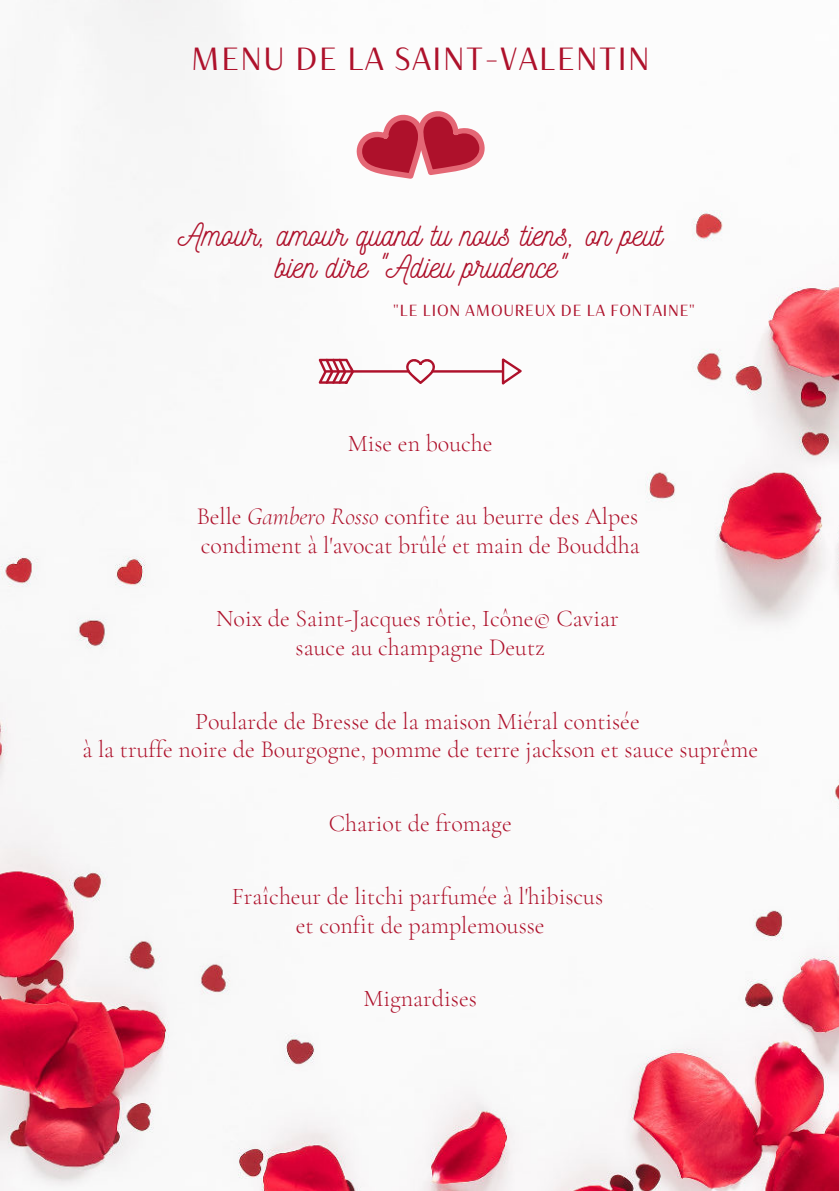
<style>
.page{position:relative;width:839px;height:1191px;background:#fff}
.page>*{position:absolute;margin:0;border:0;box-sizing:border-box;transform-origin:0 0}
.t1{font:32px/31.6px "Nickainley";color:#ae112b;text-align:center}
.t2{font:32px "Haboro Contrast Nor Reg";letter-spacing:.05em;color:#ae112b}
.t3{font:300 24px/28.6px "Cormorant Garamond";color:#ae112b;text-align:center}
.t4{font:16px "Haboro Contrast Nor Reg";letter-spacing:.05em;color:#ae112b}
.s1{font-style:italic}
</style>
<div class="page">
<img style="left:0;top:0;width:838px;height:1191px">
<svg style="left:355px;top:110px;width:131px;height:69px"></svg>
<svg style="left:318px;top:358px;width:204px;height:27px"></svg>
<h1 class="t2" style="left:191px;top:39px;width:460px">MENU DE LA SAINT-VALENTIN</h1>
<h1 class="t1" style="left:178px;top:219px;width:486px">Amour, amour quand tu nous tiens, on peut bien dire "Adieu prudence"</h1>
<p class="t4" style="left:393px;top:301px;width:303px">"LE LION AMOUREUX DE LA FONTAINE"</p>
<p class="t3" style="left:348px;top:429px;width:146px">Mise en bouche</p>
<p class="t3" style="left:197px;top:502px;width:444px;text-align:left">Belle <span class="s1">Gambero Rosso</span> confite au beurre des Alpes condiment à l'avocat brûlé et main de Bouddha</p>
<p class="t3" style="left:216px;top:604px;width:404px">Noix de Saint-Jacques rôtie, Icône© Caviar sauce au champagne Deutz</p>
<p class="t3" style="left:82px;top:707px;width:677px">Poularde de Bresse de la maison Miéral contisée<br>à la truffe noire de Bourgogne, pomme de terre jackson et sauce suprême</p>
<p class="t3" style="left:329px;top:809px;width:184px">Chariot de fromage</p>
<p class="t3" style="left:232px;top:882px;width:373px">Fraîcheur de litchi parfumée à l'hibiscus et confit de pamplemousse</p>
<p class="t3" style="left:363px;top:984px;width:115px">Mignardises</p>
</div>
